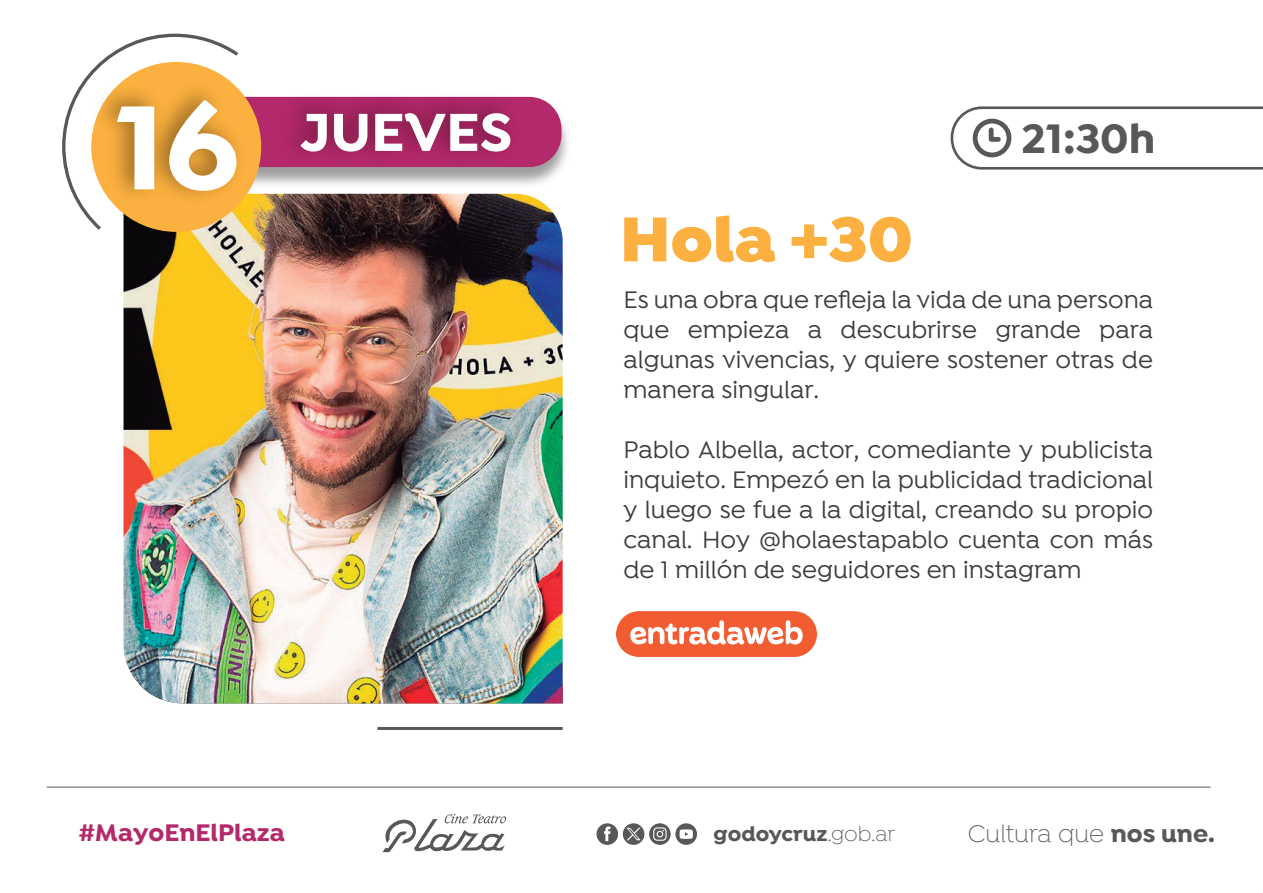
<style>
.page{position:relative;width:1263px;height:893px;background:#fff}
.page>*{position:absolute;margin:0;border:0;box-sizing:border-box;transform-origin:0 0}
.t1{font:700 127.5px "Isidora";color:#fff}
.t2{font:900 67.5px "Isidora";color:#fbb03f}
.t3{font:700 57px "Isidora";color:#fff}
.t4{font:700 43.95px "Isidora";color:#57585a}
.t5{font:300 25.65px "Isidora";color:#57585a}
.t6{font:700 25.65px "Isidora";color:#b32969}
.t7{font:500 25.5px/30px "Isidora";color:#3e3e3f;text-align:justify}
.t8{font:700 21.9px "Isidora";color:#57585a}
.s1{font-weight:300}
.s2{font-weight:700}
</style>
<div class="page">
<img style="left:616px;top:612px;width:200px;height:45px">
<svg style="left:62px;top:33px;width:176px;height:178px"></svg>
<img style="left:124px;top:256px;width:439px;height:447px">
<svg style="left:382px;top:814px;width:124px;height:39px"></svg>
<svg style="left:596px;top:823px;width:101px;height:22px"></svg>
<hr style="left:47px;top:787px;width:1163px;height:1px;background:#57585a">
<svg style="left:950px;top:106px;width:313px;height:64px"></svg>
<hr style="left:377px;top:727px;width:186px;height:3px;background:#57585a">
<img style="left:82px;top:54px;width:184px;height:202px">
<img style="left:266px;top:96px;width:302px;height:170px">
<h1 class="t1" style="left:116px;top:69px;width:124px">16</h1>
<h3 class="t3" style="left:300px;top:97px;width:214px">JUEVES</h3>
<h2 class="t2" style="left:620px;top:196px;width:294px">Hola +30</h2>
<h3 class="t4" style="left:1021px;top:111px;width:135px">21:30h</h3>
<p class="t7" style="left:623px;top:286px;width:531px">Es una obra que refleja la vida de una persona que empieza a descubrirse grande para algunas vivencias, y quiere sostener otras de manera singular.</p>
<p class="t7" style="left:623px;top:436px;width:531px">Pablo Albella, actor, comediante y publicista inquieto. Empezó en la publicidad tradicional y luego se fue a la digital, creando su propio canal. Hoy @holaestapablo cuenta con más de 1 millón de seguidores en instagram</p>
<p class="t6" style="left:78px;top:816px;width:208px">#MayoEnElPlaza</p>
<p class="t8" style="left:714px;top:820px;width:183px">godoycruz<span class="s1">.gob.ar</span></p>
<p class="t5" style="left:968px;top:819px;width:248px">Cultura que <span class="s2">nos une.</span></p>
</div>
